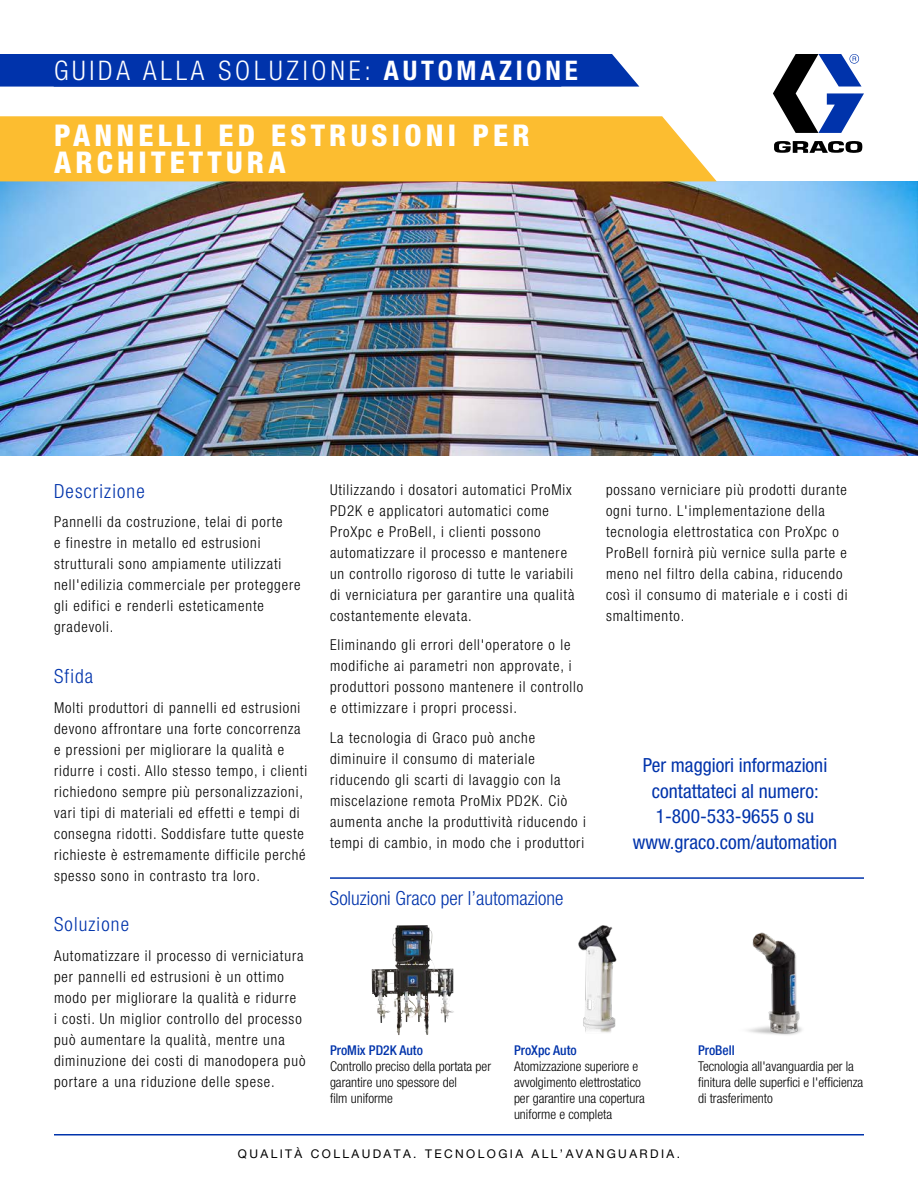
<style>
.page{position:relative;width:918px;height:1188px;background:#fff}
.page>*{position:absolute;margin:0;border:0;box-sizing:border-box;transform-origin:0 0}
.t1{font:800 condensed 30px/27px "Helvetica Neue LT Std";letter-spacing:.14em;color:#fff}
.t2{font:300 condensed 27px "Helvetica Neue LT Std";letter-spacing:.14em;color:#fff}
.t3{font:condensed 19.5px/25.5px "Helvetica Neue LT Std";color:#0033ab;text-align:center}
.t4{font:300 condensed 19.5px "Helvetica Neue LT Std";color:#0033ab}
.t5{font:300 condensed 19.5px "Helvetica Neue LT Std";letter-spacing:.06em;color:#0033ab}
.t6{font:300 condensed 15px/21px "Helvetica Neue LT Std";letter-spacing:.06em;color:#000}
.t7{font:300 condensed 13.5px/16.2px "Helvetica Neue LT Std";color:#000}
.t8{font:500 condensed 13.5px "Helvetica Neue LT Std";color:#0033ab}
.t9{font:12px "Helvetica Neue LT Std";letter-spacing:.2em;color:#000}
.s1{font-weight:700}
</style>
<div class="page">
<hr style="left:54px;top:1134px;width:810px;height:2px;background:#0033ab">
<img style="left:0;top:181px;width:918px;height:275px">
<div style="left:0;top:116px;width:717px;height:65px;background:#fcbd30"></div>
<svg style="left:773px;top:54px;width:91px;height:79px"></svg>
<svg style="left:774px;top:141px;width:89px;height:12px"></svg>
<hr style="left:330px;top:877px;width:534px;height:2px;background:#0033ab">
<img style="left:372px;top:925px;width:53px;height:98px">
<img style="left:747px;top:932px;width:55px;height:103px">
<img style="left:578px;top:925px;width:39px;height:108px">
<div style="left:0;top:54px;width:639px;height:33px;background:#0033ab"></div>
<h2 class="t2" style="left:54px;top:55px;width:525px">GUIDA ALLA SOLUZIONE: <span class="s1">AUTOMAZIONE</span></h2>
<h1 class="t1" style="left:54px;top:121px;width:477px">PANNELLI ED ESTRUSIONI PER<br>ARCHITETTURA</h1>
<h3 class="t5" style="left:54px;top:480px;width:92px">Descrizione</h3>
<p class="t6" style="left:54px;top:511px;width:248px">Pannelli da costruzione, telai di porte<br>e finestre in metallo ed estrusioni strutturali sono ampiamente utilizzati nell'edilizia commerciale per proteggere gli edifici e renderli esteticamente gradevoli.</p>
<h3 class="t4" style="left:54px;top:665px;width:41px">Sfida</h3>
<p class="t6" style="left:54px;top:697px;width:255px">Molti produttori di pannelli ed estrusioni devono affrontare una forte concorrenza e pressioni per migliorare la qualità e ridurre i costi. Allo stesso tempo, i clienti richiedono sempre più personalizzazioni, vari tipi di materiali ed effetti e tempi di consegna ridotti. Soddisfare tutte queste richieste è estremamente difficile perché spesso sono in contrasto tra loro.</p>
<h3 class="t5" style="left:54px;top:913px;width:76px">Soluzione</h3>
<p class="t6" style="left:54px;top:945px;width:253px">Automatizzare il processo di verniciatura per pannelli ed estrusioni è un ottimo modo per migliorare la qualità e ridurre<br>i costi. Un miglior controllo del processo può aumentare la qualità, mentre una diminuzione dei costi di manodopera può portare a una riduzione delle spese.</p>
<p class="t6" style="left:330px;top:479px;width:246px">Utilizzando i dosatori automatici ProMix PD2K e applicatori automatici come ProXpc e ProBell, i clienti possono automatizzare il processo e mantenere un controllo rigoroso di tutte le variabili di verniciatura per garantire una qualità costantemente elevata.</p>
<p class="t6" style="left:330px;top:634px;width:255px">Eliminando gli errori dell'operatore o le modifiche ai parametri non approvate, i produttori possono mantenere il controllo e ottimizzare i propri processi.</p>
<p class="t6" style="left:330px;top:727px;width:257px">La tecnologia di Graco può anche diminuire il consumo di materiale riducendo gli scarti di lavaggio con la miscelazione remota ProMix PD2K. Ciò aumenta anche la produttività riducendo i tempi di cambio, in modo che i produttori</p>
<h3 class="t4" style="left:330px;top:887px;width:235px">Soluzioni Graco per l’automazione</h3>
<p class="t6" style="left:606px;top:479px;width:243px">possano verniciare più prodotti durante ogni turno. L'implementazione della tecnologia elettrostatica con ProXpc o ProBell fornirà più vernice sulla parte e meno nel filtro della cabina, riducendo così il consumo di materiale e i costi di smaltimento.</p>
<h3 class="t3" style="left:633px;top:752px;width:206px">Per maggiori informazioni contattateci al numero:<br>1-800-533-9655 o su www.graco.com/automation</h3>
<p class="t8" style="left:330px;top:1042px;width:94px">ProMix PD2K Auto</p>
<p class="t7" style="left:330px;top:1058px;width:163px">Controllo preciso della portata per garantire uno spessore del<br>film uniforme</p>
<p class="t8" style="left:514px;top:1042px;width:64px">ProXpc Auto</p>
<p class="t7" style="left:514px;top:1058px;width:132px">Atomizzazione superiore e avvolgimento elettrostatico per garantire una copertura uniforme e completa</p>
<p class="t8" style="left:698px;top:1042px;width:38px">ProBell</p>
<p class="t7" style="left:698px;top:1058px;width:167px">Tecnologia all'avanguardia per la finitura delle superfici e l'efficienza di trasferimento</p>
<p class="t9" style="left:238px;top:1146px;width:444px">QUALITÀ COLLAUDATA. TECNOLOGIA ALL’AVANGUARDIA.</p>
</div>
